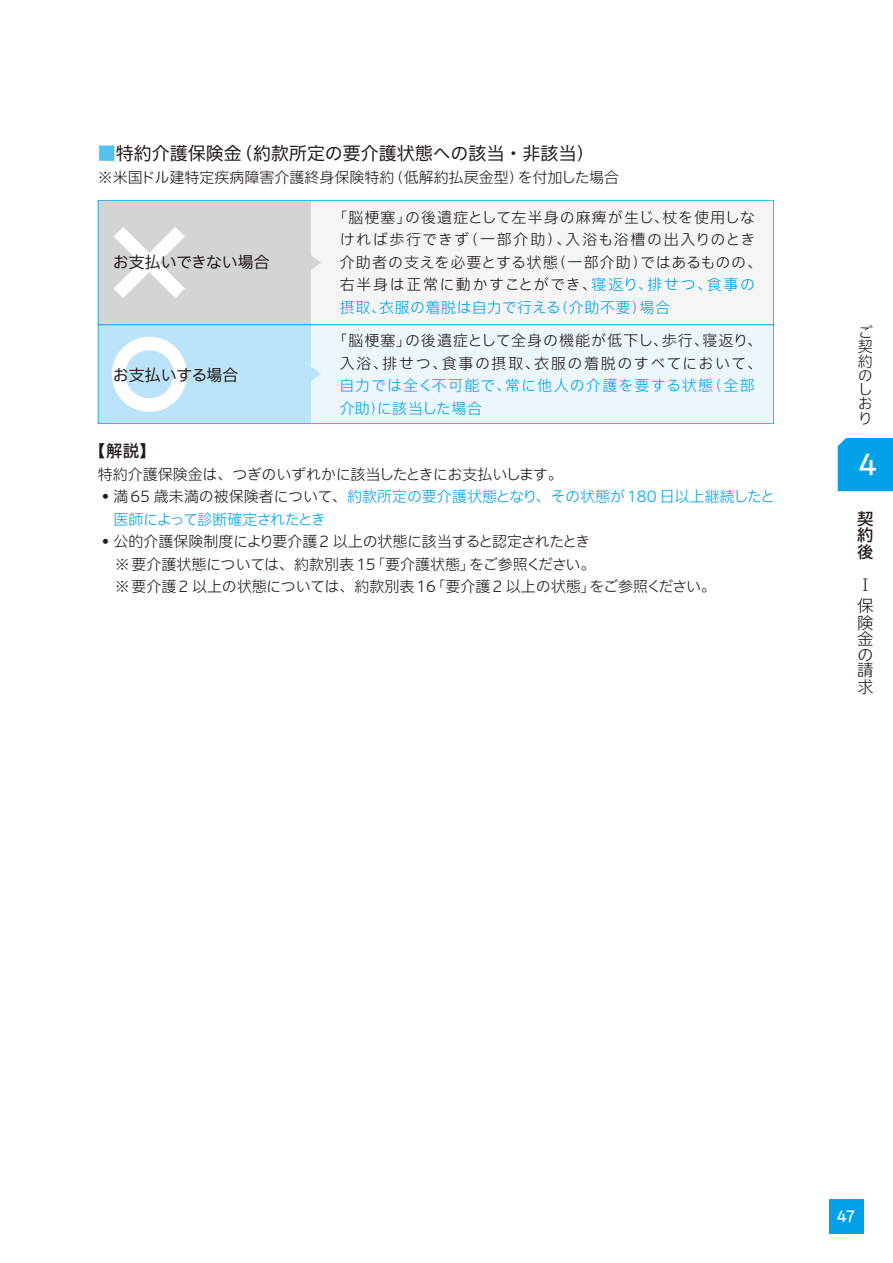
<style>
.page{position:relative;width:893px;height:1263px;background:#fff}
.page>*{position:absolute;margin:0;border:0;box-sizing:border-box;transform-origin:0 0}
.t1{font:500 27.75px "Iwa UCDA Goth Std";color:#fff}
.t2{font:18px "Iwa UCDA Goth Std R2";color:#231916}
.t3{font:500 16.5px/16.5px "Iwa UCDA Goth Std";color:#231916;text-align:justify}
.t4{font:300 16.5px/15.9px "Iwa UCDA Goth Std";color:#231916}
.t5{font:15.9px "Iwa UCDA Goth Std R2";color:#231916}
.t6{font:300 15px/14.4px "Iwa UCDA Goth Std";color:#231916}
.t7{font:300 15px/22.5px "Iwa UCDA Goth Std";letter-spacing:.065em;color:#231916}
.t8{font:300 15px/22.5px "Iwa UCDA Goth Std";color:#00a1e9}
.t9{font:300 15px/22.5px "Iwa UCDA Goth Std";letter-spacing:.07em;color:#231916;text-align:center}
.t10{font:300 15px/22.5px "Iwa UCDA Goth Std";letter-spacing:.065em;color:#00a1e9}
.t11{font:500 15px "Iwa UCDA Goth Std";color:#fff}
.s1{color:#55c3f1}
.s2{color:#00a1e9}
.s3{color:#231916}
</style>
<div class="page">
<svg style="left:98px;top:200px;width:676px;height:224px"></svg>
<hr style="left:98px;top:324px;width:676px;height:1px;background:#00a1e9">
<div style="left:829px;top:1199px;width:34px;height:34px;background:#00a1e9"></div>
<div style="left:838px;top:438px;width:55px;height:53px;background:#00a1e9"></div>
<p class="t2" style="left:98px;top:141px;width:498px"><span class="s1">■</span>特約介護保険金（約款所定の要介護状態への該当・非該当）</p>
<p class="t6" style="left:98px;top:170px;width:523px">※米国ドル建特定疾病障害介護終身保険特約（低解約払戻金型）を付加した場合</p>
<p class="t7" style="left:340px;top:205px;width:424px;text-indent:-7px">「脳梗塞」の後遺症として左半身の麻痺が生じ、杖を使用しなければ歩行できず（一部介助）、入浴も浴槽の出入りのとき介助者の支えを必要とする状態（一部介助）ではあるものの、右半身は正常に動かすことができ、<span class="s2">寝返り、排せつ、食事の摂取、衣服の着脱は自力で行える（介助不要）場合</span></p>
<p class="t9" style="left:333px;top:328px;width:431px">「脳梗塞」の後遺症として全身の機能が低下し、歩行、寝返り、入浴、排せつ、食事の摂取、衣服の着脱のすべてにおいて、</p>
<p class="t10" style="left:339px;top:373px;width:417px">自力では全く不可能で、常に他人の介護を要する状態（全部介助）に該当した場合</p>
<p class="t5" style="left:113px;top:251px;width:158px">お支払いできない場合</p>
<p class="t5" style="left:113px;top:363px;width:127px">お支払いする場合</p>
<p class="t3" style="left:90px;top:441px;width:67px">【解説】</p>
<p class="t6" style="left:98px;top:466px;width:467px">特約介護保険金は、つぎのいずれかに該当したときにお支払いします。</p>
<p class="t8" style="left:113px;top:484px;width:663px;text-indent:-12px"><span class="s3">• 満65 歳未満の被保険者について、</span>約款所定の要介護状態となり、その状態が180 日以上継続したと医師によって診断確定されたとき</p>
<p class="t6" style="left:115px;top:529px;width:603px;line-height:22.5px;text-indent:-13px">• 公的介護保険制度により要介護2 以上の状態に該当すると認定されたとき<br>※要介護状態については、約款別表15「要介護状態」をご参照ください。<br>※要介護2 以上の状態については、約款別表16「要介護2 以上の状態」をご参照ください。</p>
<p class="t6" style="left:858px;top:324px;width:16px;text-align:justify">ご契約のしおり</p>
<h1 class="t1" style="left:858px;top:444px;width:20px">4</h1>
<p class="t3" style="left:857px;top:509px;width:17px">契約後</p>
<p class="t4" style="left:857px;top:573px;width:18px;line-height:21.6px">Ⅰ保</p>
<p class="t4" style="left:857px;top:614px;width:17px;text-align:justify">険金の請求</p>
<p class="t11" style="left:837px;top:1205px;width:20px">47</p>
</div>
